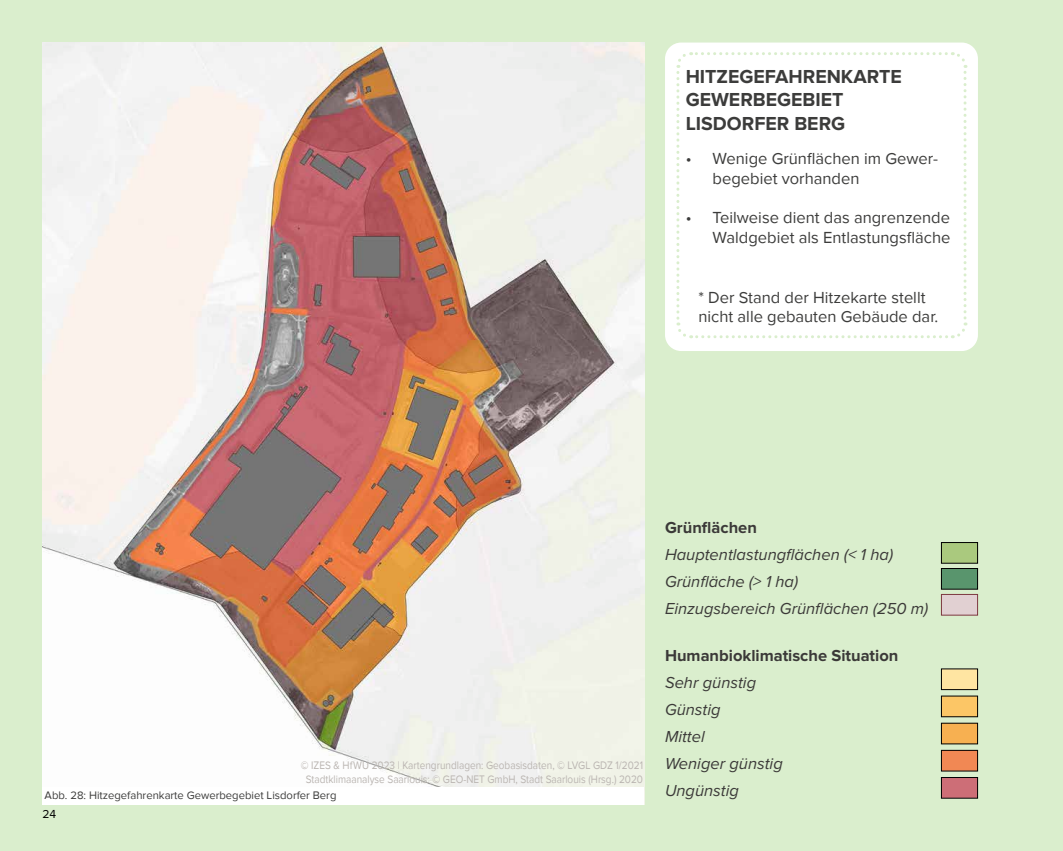
<style>
.page{position:relative;width:1063px;height:851px;background:#fff}
.page>*{position:absolute;margin:0;border:0;box-sizing:border-box;transform-origin:0 0}
.t1{font:700 19.5px/23.4px "Proxima Nova";color:#3c3c3b}
.t2{font:16.5px/19.8px "Proxima Nova";color:#3c3c3b}
.t3{font:italic 16.5px/27px "Proxima Nova";color:#3b3938}
.t4{font:700 16.5px "Proxima Nova";color:#3b3938}
.t5{font:12px "Proxima Nova";color:#000}
.t6{font:11.25px/13.5px "Proxima Nova";color:#bab5b1;text-align:center;scale:.89 1}
.t7{font:11.25px "Proxima Nova";color:#3c3c3b}
</style>
<div class="page">
<div style="left:0;top:0;width:1063px;height:850px;background:#daeecd"></div>
<img style="left:43px;top:43px;width:601px;height:744px">
<div style="left:43px;top:787px;width:601px;height:17px;background:#fff"></div>
<div style="left:665px;top:43px;width:313px;height:308px;background:#fff;border-radius:16px"></div>
<svg style="left:676px;top:52px;width:292px;height:287px"></svg>
<div style="left:941px;top:568px;width:37px;height:21px;background:#59956d"></div>
<div style="left:941px;top:568px;width:37px;height:21px;border:1px solid #000"></div>
<div style="left:941px;top:542px;width:37px;height:21px;background:#aac97e"></div>
<div style="left:941px;top:542px;width:37px;height:21px;border:1px solid #000"></div>
<div style="left:941px;top:668px;width:37px;height:21px;background:#ffe5a2"></div>
<div style="left:941px;top:668px;width:37px;height:21px;border:1px solid #000"></div>
<div style="left:941px;top:594px;width:37px;height:21px;background:#e1d0d2;border:1px solid #7d3840"></div>
<div style="left:941px;top:696px;width:37px;height:20px;background:#fcc666"></div>
<div style="left:941px;top:695px;width:37px;height:22px;border:1px solid #000"></div>
<div style="left:941px;top:723px;width:37px;height:20px;background:#f7b051"></div>
<div style="left:941px;top:722px;width:37px;height:22px;border:1px solid #000"></div>
<div style="left:941px;top:750px;width:37px;height:21px;background:#f18854"></div>
<div style="left:941px;top:749px;width:37px;height:22px;border:1px solid #000"></div>
<div style="left:941px;top:777px;width:37px;height:21px;background:#cd6e77"></div>
<div style="left:941px;top:777px;width:37px;height:21px;border:1px solid #000"></div>
<div style="left:45px;top:788px;width:591px;height:17px;background:#fff"></div>
<p class="t1" style="left:686px;top:65px;width:218px">HITZEGEFAHRENKARTE<br>GEWERBEGEBIET<br>LISDORFER BERG</p>
<p class="t2" style="left:713px;top:149px;width:227px;text-indent:-27px">• Wenige Grünflächen im Gewer&shy;begebiet vorhanden</p>
<p class="t2" style="left:686px;top:208px;width:266px;text-align:right">• Teilweise dient das angrenzende<br>Waldgebiet als Entlastungsfläche</p>
<p class="t2" style="left:698px;top:287px;width:241px">* Der Stand der Hitzekarte stellt nicht alle gebauten Gebäude dar.</p>
<p class="t6" style="left:301px;top:759px;width:386px">© IZES &amp; HfWU 2023 | Kartengrundlagen: Geobasisdaten, © LVGL GDZ 1/2021<br>Stadtklimaanalyse Saarlouis: © GEO-NET GmbH, Stadt Saarlouis (Hrsg.) 2020</p>
<p class="t7" style="left:45px;top:788px;width:293px">Abb. 28: Hitzegefahrenkarte Gewerbegebiet Lisdorfer Berg</p>
<p class="t5" style="left:43px;top:806px;width:15px">24</p>
<p class="t4" style="left:665px;top:517px;width:93px">Grünflächen</p>
<p class="t3" style="left:665px;top:541px;width:265px">Hauptentlastungflächen (&lt; 1 ha)<br>Grünfläche (&gt; 1 ha)<br>Einzugsbereich Grünflächen (250 m)</p>
<p class="t4" style="left:665px;top:645px;width:235px">Humanbioklimatische Situation</p>
<p class="t3" style="left:665px;top:669px;width:119px">Sehr günstig<br>Günstig<br>Mittel<br>Weniger günstig<br>Ungünstig</p>
</div>
